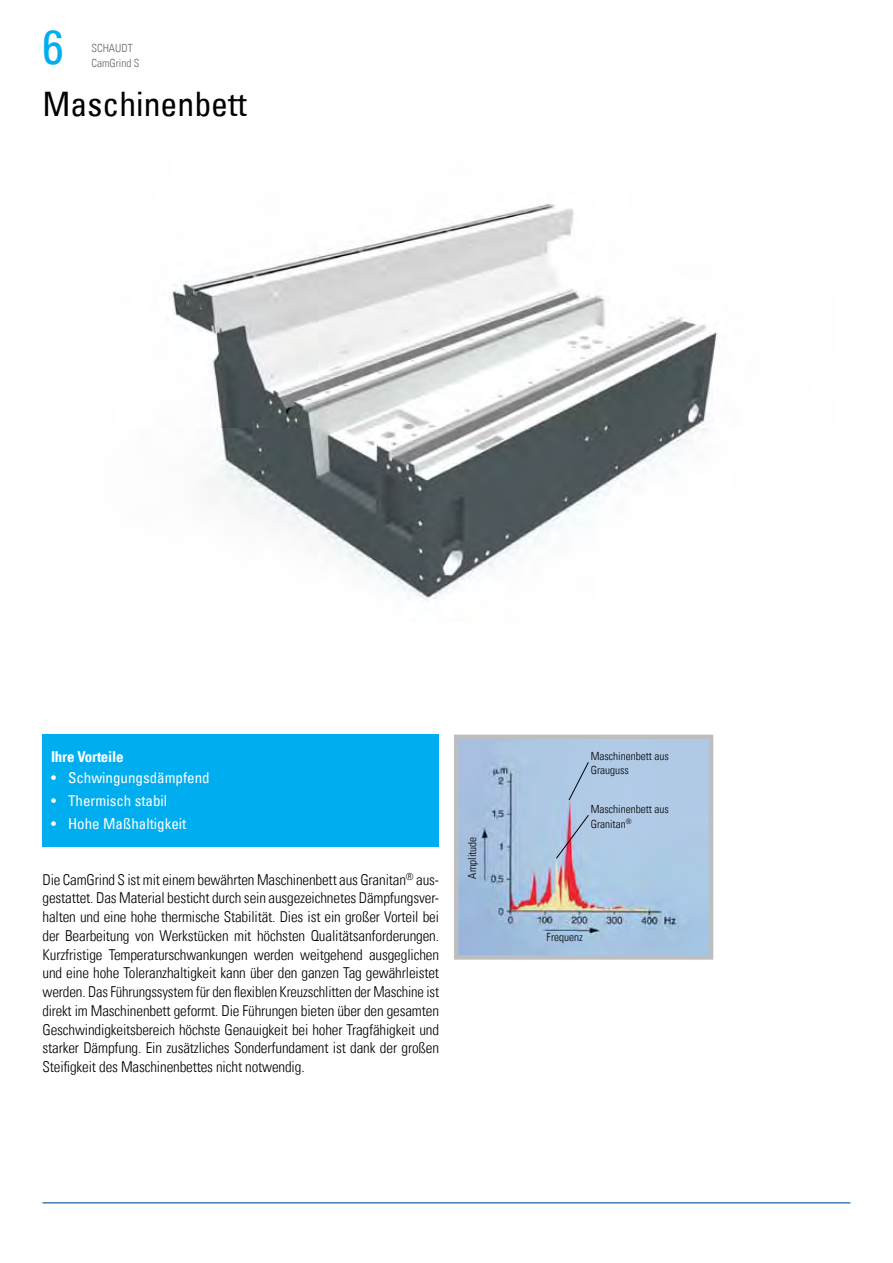
<style>
.page{position:relative;width:893px;height:1263px;background:#fff}
.page>*{position:absolute;margin:0;border:0;box-sizing:border-box;transform-origin:0 0}
.t1{font:condensed 48px "Univers LT";color:#00aeef}
.t2{font:condensed 33.75px "Univers LT";color:#000}
.t3{font:300 condensed 15px/18.8px "Univers LT";letter-spacing:-.01em;color:#000;text-align:justify}
.t4{font:condensed 15px "Univers LT";color:#fff}
.t5{font:15px "Univers Com 67 Bold Cond";letter-spacing:-.015em;color:#fff}
.t6{font:300 condensed 11.25px/14.2px "Univers LT";color:#000}
.t7{font:300 condensed 11.25px/15px "Univers LT";color:#636466}
</style>
<div class="page">
<div style="left:43px;top:735px;width:396px;height:112px;background:#00aeef"></div>
<hr style="left:43px;top:1202px;width:807px;height:1px;background:#00529c">
<img style="left:459px;top:740px;width:249px;height:215px">
<div style="left:454px;top:735px;width:259px;height:225px;border:4px solid #bcbec0"></div>
<svg style="left:569px;top:762px;width:20px;height:38px"></svg>
<svg style="left:556px;top:815px;width:33px;height:44px"></svg>
<img style="left:172px;top:203px;width:546px;height:398px">
<h1 class="t1" style="left:43px;top:17px;width:23px">6</h1>
<p class="t7" style="left:91px;top:41px;width:50px">SCHAUDT<br>CamGrind S</p>
<h2 class="t2" style="left:43px;top:82px;width:206px">Maschinenbett</h2>
<p class="t5" style="left:51px;top:747px;width:74px">Ihre Vorteile</p>
<p class="t4" style="left:51px;top:768px;width:160px">• Schwingungsdämpfend</p>
<p class="t4" style="left:51px;top:791px;width:118px">• Thermisch stabil</p>
<p class="t4" style="left:51px;top:814px;width:137px">• Hohe Maßhaltigkeit</p>
<p class="t3" style="left:43px;top:870px;width:398px">Die CamGrind S ist mit einem bewährten Maschinenbett aus Granitan<sup>®</sup> aus&shy;gestattet. Das Material besticht durch sein ausgezeichnetes Dämpfungsver&shy;halten und eine hohe thermische Stabilität. Dies ist ein großer Vorteil bei der Bearbeitung von Werkstücken mit höchsten Qualitätsanforderungen.<br>Kurzfristige Temperaturschwankungen werden weitgehend ausgeglichen und eine hohe Toleranzhaltigkeit kann über den ganzen Tag gewährleistet werden. Das Führungssystem für den flexiblen Kreuzschlitten der Maschine ist direkt im Maschinenbett geformt. Die Führungen bieten über den gesamten Geschwindigkeitsbereich höchste Genauigkeit bei hoher Tragfähigkeit und starker Dämpfung. Ein zusätzliches Sonderfundament ist dank der großen Steifigkeit des Maschinenbettes nicht notwendig.</p>
<p class="t6" style="left:465px;top:878px;width:43px;rotate:-90deg">Amplitude</p>
<p class="t6" style="left:591px;top:749px;width:80px">Maschinenbett aus<br>Grauguss</p>
<p class="t6" style="left:591px;top:802px;width:80px">Maschinenbett aus<br>Granitan<sup>®</sup></p>
<p class="t6" style="left:547px;top:930px;width:38px">Frequenz</p>
</div>
